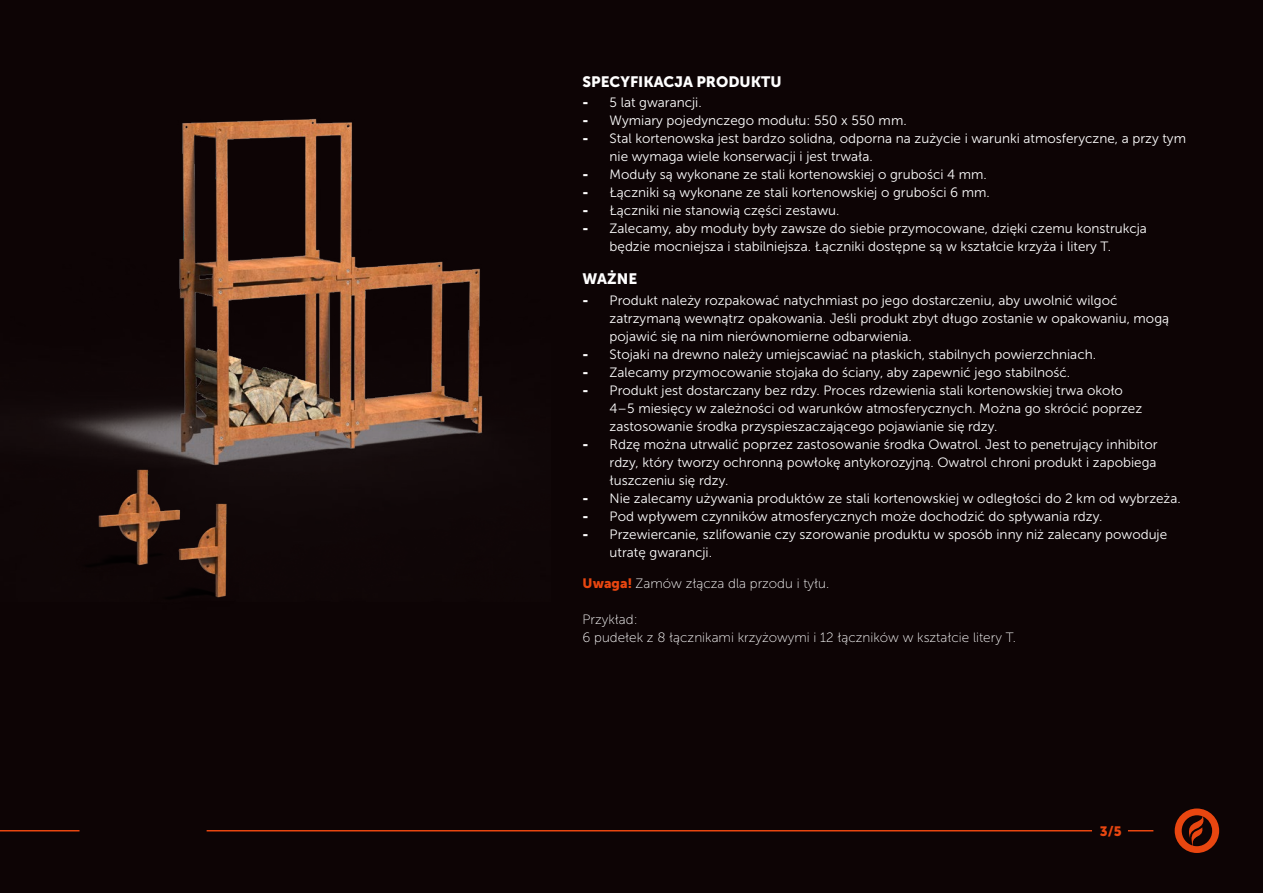
<style>
.page{position:relative;width:1263px;height:893px;background:#0d0405}
.page>*{position:absolute;margin:0;border:0;box-sizing:border-box;transform-origin:0 0}
.t1{font:15px "Museo Sans 900";color:#fff}
.t2{font:13.5px/18px "Museo Sans 300";color:#fff}
.t3{font:13.5px/18px "Museo Sans 100";color:#fff}
.t4{font:13.5px "Museo Sans 900";color:#e84610}
.s1{font-family:"Museo Sans 900"}
.s2{font-family:"Museo Sans 900";color:#e84610}
</style>
<div class="page">
<svg style="left:1128px;top:830px;width:25px;height:1px"></svg>
<hr style="left:0;top:830px;width:80px;height:1px;background:#e84610">
<hr style="left:207px;top:830px;width:885px;height:1px;background:#e84610">
<svg style="left:1175px;top:808px;width:44px;height:45px"></svg>
<img style="left:46px;top:119px;width:437px;height:352px">
<img style="left:75px;top:455px;width:125px;height:111px">
<img style="left:145px;top:490px;width:82px;height:108px">
<p class="t1" style="left:583px;top:73px;width:201px">SPECYFIKACJA PRODUKTU</p>
<p class="t2" style="left:583px;top:94px;width:121px"><span class="s1">-</span> 5 lat gwarancji.</p>
<p class="t2" style="left:583px;top:112px;width:326px"><span class="s1">-</span> Wymiary pojedynczego modułu: 550 x 550 mm.</p>
<p class="t2" style="left:610px;top:130px;width:578px;text-indent:-27px"><span class="s1">-</span> Stal kortenowska jest bardzo solidna, odporna na zużycie i warunki atmosferyczne, a przy tym nie wymaga wiele konserwacji i jest trwała.</p>
<p class="t2" style="left:583px;top:166px;width:406px"><span class="s1">-</span> Moduły są wykonane ze stali kortenowskiej o grubości 4 mm.</p>
<p class="t2" style="left:583px;top:184px;width:409px"><span class="s1">-</span> Łączniki są wykonane ze stali kortenowskiej o grubości 6 mm.</p>
<p class="t2" style="left:583px;top:202px;width:258px"><span class="s1">-</span> Łączniki nie stanowią części zestawu.</p>
<p class="t2" style="left:610px;top:220px;width:539px;text-indent:-27px"><span class="s1">-</span> Zalecamy, aby moduły były zawsze do siebie przymocowane, dzięki czemu konstrukcja będzie mocniejsza i stabilniejsza. Łączniki dostępne są w kształcie krzyża i litery T.</p>
<p class="t1" style="left:583px;top:270px;width:56px">WAŻNE</p>
<p class="t2" style="left:610px;top:291px;width:561px;text-indent:-27px"><span class="s1">-</span> Produkt należy rozpakować natychmiast po jego dostarczeniu, aby uwolnić wilgoć zatrzymaną wewnątrz opakowania. Jeśli produkt zbyt długo zostanie w opakowaniu, mogą pojawić się na nim nierównomierne odbarwienia.</p>
<p class="t2" style="left:583px;top:345px;width:515px"><span class="s1">-</span> Stojaki na drewno należy umiejscawiać na płaskich, stabilnych powierzchniach.</p>
<p class="t2" style="left:583px;top:363px;width:489px"><span class="s1">-</span> Zalecamy przymocowanie stojaka do ściany, aby zapewnić jego stabilność.</p>
<p class="t2" style="left:610px;top:381px;width:534px;text-indent:-27px"><span class="s1">-</span> Produkt jest dostarczany bez rdzy. Proces rdzewienia stali kortenowskiej trwa około<br>4–5 miesięcy w zależności od warunków atmosferycznych. Można go skrócić poprzez zastosowanie środka przyspieszaczającego pojawianie się rdzy.</p>
<p class="t2" style="left:610px;top:435px;width:549px;text-align:justify;text-indent:-27px"><span class="s1">-</span> Rdzę można utrwalić poprzez zastosowanie środka Owatrol. Jest to penetrujący inhibitor rdzy, który tworzy ochronną powłokę antykorozyjną. Owatrol chroni produkt i zapobiega łuszczeniu się rdzy.</p>
<p class="t2" style="left:583px;top:489px;width:600px"><span class="s1">-</span> Nie zalecamy używania produktów ze stali kortenowskiej w odległości do 2 km od wybrzeża.</p>
<p class="t2" style="left:583px;top:507px;width:521px"><span class="s1">-</span> Pod wpływem czynników atmosferycznych może dochodzić do spływania rdzy.</p>
<p class="t2" style="left:610px;top:525px;width:559px;text-indent:-27px"><span class="s1">-</span> Przewiercanie, szlifowanie czy szorowanie produktu w sposób inny niż zalecany powoduje utratę gwarancji.</p>
<p class="t3" style="left:583px;top:575px;width:248px"><span class="s2">Uwaga!</span> Zamów złącza dla przodu i tyłu.</p>
<p class="t3" style="left:583px;top:611px;width:435px">Przykład:<br>6 pudełek z 8 łącznikami krzyżowymi i 12 łączników w kształcie litery T.</p>
<p class="t4" style="left:1100px;top:823px;width:23px">3/5</p>
</div>
